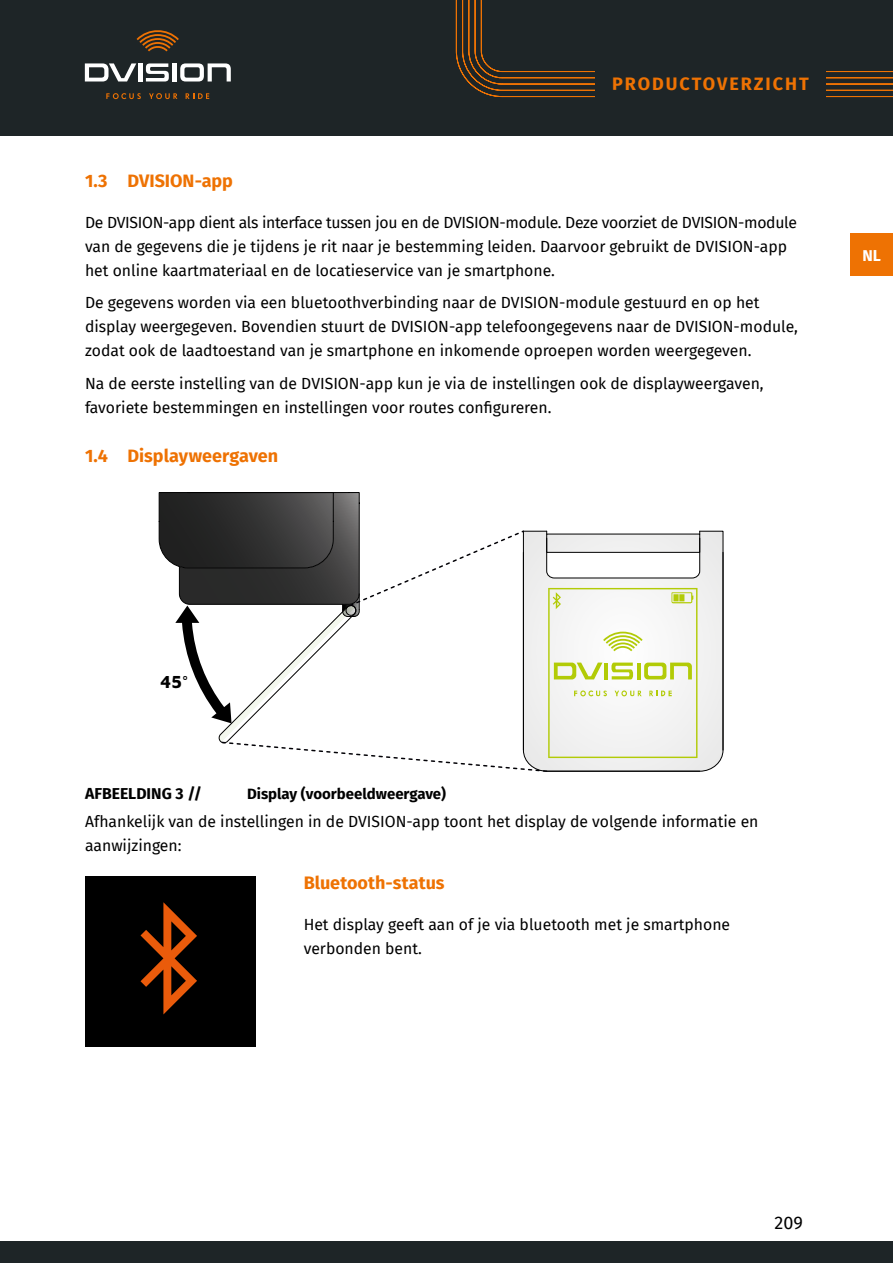
<style>
.page{position:relative;width:893px;height:1263px;background:#fff}
.page>*{position:absolute;margin:0;border:0;box-sizing:border-box;transform-origin:0 0}
.t1{font:700 18px "Fira Sans";color:#ee7203}
.t2{font:700 18px "Fira Sans";letter-spacing:.11em;color:#ee7203}
.t3{font:18px "Fira Sans";color:#000}
.t4{font:700 18px "Maven Pro";color:#000}
.t5{font:15.75px/24px "Fira Sans";color:#000}
.t6{font:700 15.75px "Fira Sans";color:#000}
.t7{font:700 15.75px "Fira Sans";color:#fff}
.t8{font:700 15px "Fira Sans";color:#000}
.s1{font-size:18px}
</style>
<div class="page">
<div style="left:0;top:0;width:893px;height:136px;background:#1e2527"></div>
<svg style="left:85px;top:63px;width:51px;height:18px"></svg>
<hr style="left:138px;top:63px;width:4px;height:18px;background:#fff">
<svg style="left:146px;top:63px;width:23px;height:18px"></svg>
<div style="left:172px;top:63px;width:5px;height:18px;background:#fff"></div>
<svg style="left:180px;top:63px;width:51px;height:18px"></svg>
<svg style="left:137px;top:30px;width:42px;height:21px"></svg>
<svg style="left:106px;top:93px;width:35px;height:6px"></svg>
<svg style="left:149px;top:93px;width:28px;height:6px"></svg>
<svg style="left:186px;top:93px;width:23px;height:6px"></svg>
<svg style="left:456px;top:0;width:437px;height:97px"></svg>
<div style="left:595px;top:56px;width:231px;height:51px;background:#1e2527"></div>
<div style="left:0;top:1242px;width:893px;height:21px;background:#1e2527"></div>
<div style="left:850px;top:233px;width:43px;height:42px;background:#ee7203"></div>
<svg style="left:159px;top:492px;width:564px;height:280px"></svg>
<div style="left:85px;top:876px;width:170px;height:170px;background:#000"></div>
<svg style="left:141px;top:902px;width:56px;height:112px"></svg>
<p class="t2" style="left:612px;top:69px;width:198px">PRODUCTOVERZICHT</p>
<p class="t1" style="left:85px;top:165px;width:149px">1.3 DVISION-app</p>
<p class="t5" style="left:85px;top:210px;width:713px">De DVISION-app dient als interface tussen jou en de DVISION-module. Deze voorziet de DVISION-module van de gegevens die je tijdens je rit naar je bestemming leiden. Daarvoor gebruikt de DVISION-app het online kaartmateriaal en de locatieservice van je smartphone.</p>
<p class="t5" style="left:85px;top:291px;width:714px">De gegevens worden via een bluetoothverbinding naar de DVISION-module gestuurd en op het display weergegeven. Bovendien stuurt de DVISION-app telefoongegevens naar de DVISION-module, zodat ook de laadtoestand van je smartphone en inkomende oproepen worden weergegeven.</p>
<p class="t5" style="left:85px;top:371px;width:680px">Na de eerste instelling van de DVISION-app kun je via de instellingen ook de displayweergaven, favoriete bestemmingen en instellingen voor routes configureren.</p>
<p class="t1" style="left:85px;top:441px;width:195px">1.4 Displayweergaven</p>
<p class="t7" style="left:862px;top:243px;width:24px">N L<span class="s1">L</span></p>
<p class="t4" style="left:160px;top:669px;width:30px">45°</p>
<p class="t8" style="left:247px;top:781px;width:201px">Display (voorbeeldweergave)</p>
<p class="t5" style="left:85px;top:809px;width:675px">Afhankelijk van de instellingen in de DVISION-app toont het display de volgende informatie en aanwijzingen:</p>
<p class="t1" style="left:304px;top:867px;width:142px">Bluetooth-status</p>
<p class="t5" style="left:304px;top:912px;width:428px">Het display geeft aan of je via bluetooth met je smartphone verbonden bent.</p>
<p class="t6" style="left:85px;top:780px;width:118px">AFBEELDING 3 //</p>
<p class="t3" style="left:775px;top:1209px;width:30px">209</p>
</div>
